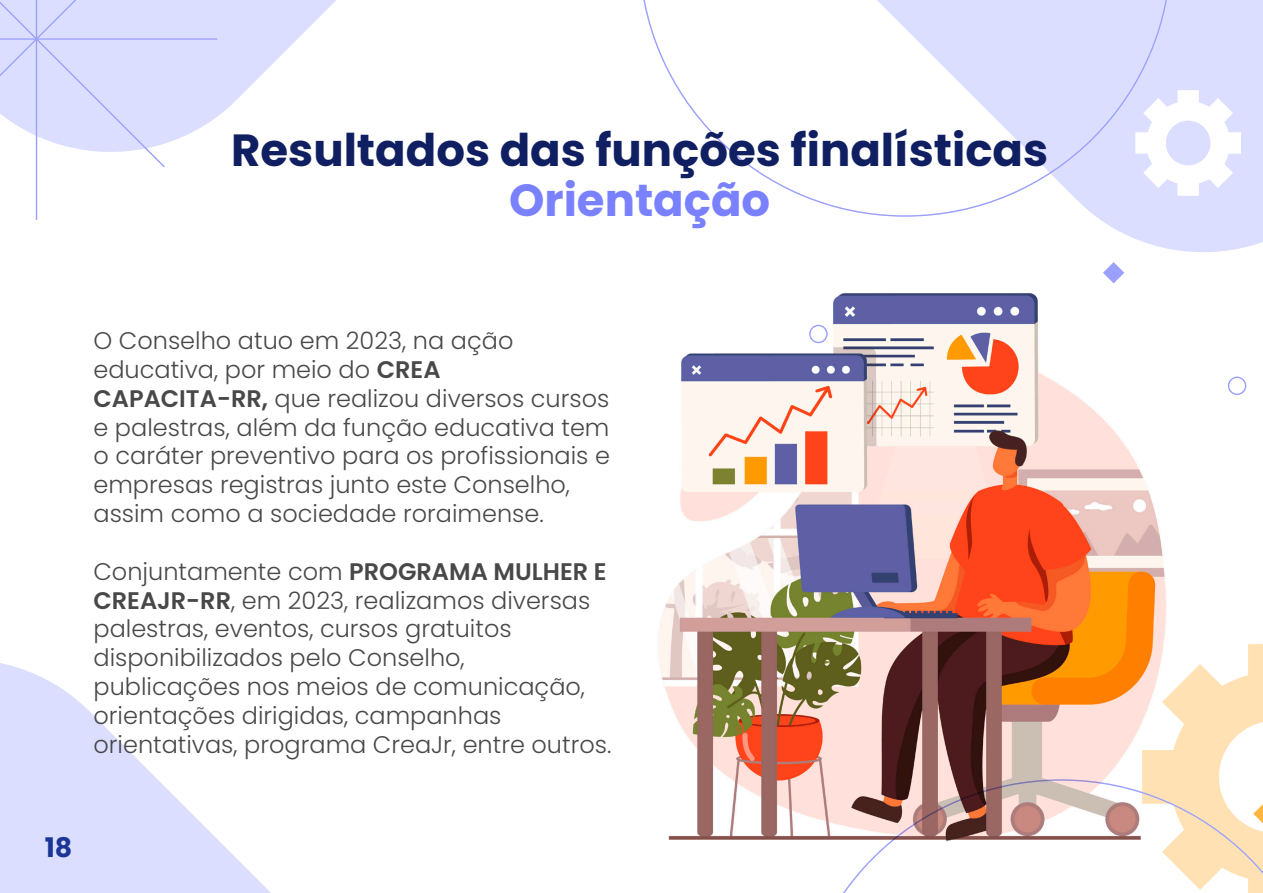
<style>
.page{position:relative;width:1263px;height:893px;background:#fff}
.page>*{position:absolute;margin:0;border:0;box-sizing:border-box;transform-origin:0 0}
.t1{font:700 45px/49.7px "Poppins";color:#101f61;text-align:center}
.t2{font:700 27px "Poppins";color:#1c3697}
.t3{font:300 24px/28.8px "Poppins";color:#484848}
.s1{color:#7a81ff}
.s2{font-weight:600}
</style>
<div class="page">
<svg style="left:166px;top:0;width:170px;height:143px;fill:#dbdeff"></svg>
<svg style="left:0;top:663px;width:271px;height:230px;fill:#dbdeff"></svg>
<div style="left:1097px;top:0;width:166px;height:250px;background:#dbdeff"></div>
<svg style="left:1171px;top:90px;width:70px;height:106px"></svg>
<svg style="left:1232px;top:644px;width:31px;height:97px"></svg>
<div style="left:1228px;top:377px;width:18px;height:18px;border:1px solid #7a81ff;border-radius:50%"></div>
<hr style="left:36px;top:0;width:1px;height:220px;background:#7a81ff">
<hr style="left:0;top:38px;width:217px;height:2px;background:#7a81ff">
<svg style="left:0;top:0;width:166px;height:169px;background:#dee0ff"></svg>
<svg style="left:843px;top:804px;width:420px;height:89px"></svg>
<svg style="left:643px;top:0;width:528px;height:217px"></svg>
<img style="left:658px;top:240px;width:574px;height:625px">
<p class="t1" style="left:231px;top:126px;width:818px">Resultados das funções finalísticas<br><span class="s1">Orientação</span></p>
<p class="t3" style="left:93px;top:327px;width:518px">O Conselho atuo em 2023, na ação educativa, por meio do <span class="s2">CREA CAPACITA-RR,</span> que realizou diversos cursos e palestras, além da função educativa tem o caráter preventivo para os profissionais e empresas registras junto este Conselho, assim como a sociedade roraimense.</p>
<p class="t3" style="left:93px;top:557px;width:519px">Conjuntamente com <span class="s2">PROGRAMA MULHER E CREAJR-RR</span>, em 2023, realizamos diversas palestras, eventos, cursos gratuitos disponibilizados pelo Conselho, publicações nos meios de comunicação, orientações dirigidas, campanhas orientativas, programa CreaJr, entre outros.</p>
<p class="t2" style="left:45px;top:832px;width:29px">18</p>
</div>
